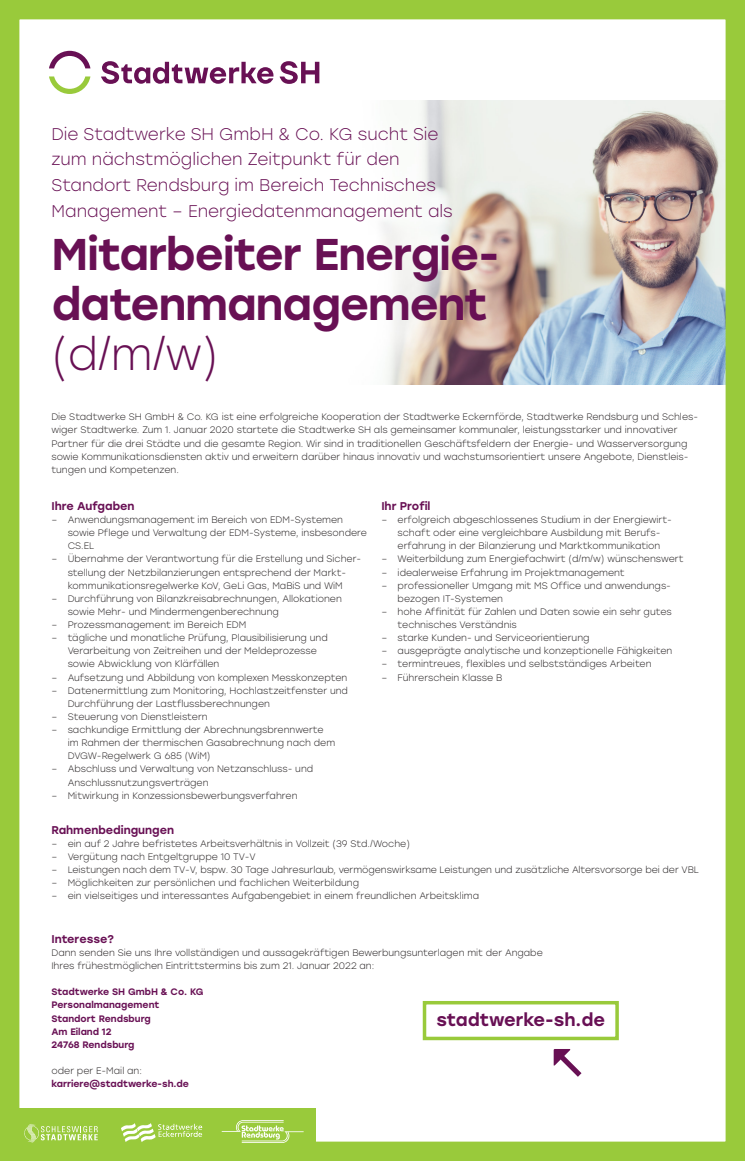
<style>
.page{position:relative;width:745px;height:1161px;background:#fff}
.page>*{position:absolute;margin:0;border:0;box-sizing:border-box;transform-origin:0 0}
.t1{font:500 44.38px/50px "Stolzl";letter-spacing:-.02em;color:#681054}
.t2{font:500 17.75px "Stolzl";color:#681054}
.t3{font:300 16.88px/25.6px "Stolzl";color:#681054}
.t4{font:500 11.25px "Stolzl";color:#681054}
.t5{font:300 9.38px/13.1px "Stolzl";color:#231f20}
.t6{font:500 9.38px "Stolzl";color:#681054}
.s1{font-weight:300}
</style>
<div class="page">
<img style="left:383px;top:101px;width:341px;height:283px">
<div style="left:0;top:0;width:744px;height:1161px;border:19px solid #99ca3b"></div>
<svg style="left:279px;top:61px;width:40px;height:23px"></svg>
<svg style="left:101px;top:61px;width:172px;height:23px"></svg>
<svg style="left:49px;top:51px;width:41px;height:17px"></svg>
<svg style="left:49px;top:76px;width:41px;height:18px"></svg>
<div style="left:422px;top:1001px;width:196px;height:39px;border:4px solid #99ca3b"></div>
<svg style="left:553px;top:1049px;width:28px;height:27px"></svg>
<div style="left:0;top:1108px;width:315px;height:53px;background:#99ca3b"></div>
<svg style="left:24px;top:1124px;width:74px;height:18px"></svg>
<svg style="left:121px;top:1123px;width:81px;height:19px"></svg>
<svg style="left:221px;top:1120px;width:82px;height:23px"></svg>
<p class="t3" style="left:51px;top:120px;width:402px">Die Stadtwerke SH GmbH &amp; Co. KG sucht Sie zum nächstmöglichen Zeitpunkt für den Standort Rendsburg im Bereich Technisches Management – Energiedatenmanagement als</p>
<p class="t1" style="left:51px;top:227px;width:449px">Mitarbeiter Energie&shy;datenmanagement <span class="s1">(d/m/w)</span></p>
<p class="t5" style="left:51px;top:410px;width:647px">Die Stadtwerke SH GmbH &amp; Co. KG ist eine erfolgreiche Kooperation der Stadtwerke Eckernförde, Stadtwerke Rendsburg und Schles&shy;wiger Stadtwerke. Zum 1. Januar 2020 startete die Stadtwerke SH als gemeinsamer kommunaler, leistungsstarker und innovativer Partner für die drei Städte und die gesamte Region. Wir sind in traditionellen Geschäftsfeldern der Energie- und Wasserversorgung sowie Kommunikationsdiensten aktiv und erweitern darüber hinaus innovativ und wachstumsorientiert unsere Angebote, Dienstleis&shy;tungen und Kompetenzen.</p>
<p class="t4" style="left:51px;top:498px;width:85px">Ihre Aufgaben</p>
<p class="t5" style="left:68px;top:513px;width:301px;text-indent:-16px">– Anwendungsmanagement im Bereich von EDM-Systemen sowie Pflege und Verwaltung der EDM-Systeme, insbesondere<br>CS.EL</p>
<p class="t5" style="left:51px;top:552px;width:311px;text-align:center">– Übernahme der Verantwortung für die Erstellung und Sicher&shy;stellung der Netzbilanzierungen entsprechend der Markt&shy;kommunikationsregelwerke KoV, GeLi Gas, MaBiS und WiM</p>
<p class="t5" style="left:68px;top:591px;width:275px;text-indent:-16px">– Durchführung von Bilanzkreisabrechnungen, Allokationen sowie Mehr- und Mindermengenberechnung</p>
<p class="t5" style="left:51px;top:618px;width:196px">– Prozessmanagement im Bereich EDM</p>
<p class="t5" style="left:68px;top:631px;width:261px;text-indent:-16px">– tägliche und monatliche Prüfung, Plausibilisierung und<br>Verarbeitung von Zeitreihen und der Meldeprozesse sowie Abwicklung von Klärfällen</p>
<p class="t5" style="left:51px;top:670px;width:297px">– Aufsetzung und Abbildung von komplexen Messkonzepten</p>
<p class="t5" style="left:68px;top:683px;width:281px;text-indent:-16px">– Datenermittlung zum Monitoring, Hochlastzeitfenster und<br>Durchführung der Lastflussberechnungen</p>
<p class="t5" style="left:51px;top:709px;width:158px">– Steuerung von Dienstleistern</p>
<p class="t5" style="left:68px;top:723px;width:269px;text-indent:-16px">– sachkundige Ermittlung der Abrechnungsbrennwerte im Rahmen der thermischen Gasabrechnung nach dem<br>DVGW-Regelwerk G 685 (WiM)</p>
<p class="t5" style="left:68px;top:762px;width:247px;text-indent:-16px">– Abschluss und Verwaltung von Netzanschluss- und<br>Anschlussnutzungsverträgen</p>
<p class="t5" style="left:51px;top:788px;width:247px">– Mitwirkung in Konzessionsbewerbungsverfahren</p>
<p class="t4" style="left:381px;top:498px;width:51px">Ihr Profil</p>
<p class="t5" style="left:381px;top:513px;width:292px;text-align:center">– erfolgreich abgeschlossenes Studium in der Energiewirt&shy;schaft oder eine vergleichbare Ausbildung mit Berufs&shy;erfahrung in der Bilanzierung und Marktkommunikation</p>
<p class="t5" style="left:381px;top:552px;width:303px">– Weiterbildung zum Energiefachwirt (d/m/w) wünschenswert</p>
<p class="t5" style="left:381px;top:565px;width:245px">– idealerweise Erfahrung im Projektmanagement</p>
<p class="t5" style="left:397px;top:578px;width:273px;text-indent:-16px">– professioneller Umgang mit MS Office und anwendungs&shy;bezogen IT-Systemen</p>
<p class="t5" style="left:397px;top:604px;width:275px;text-indent:-16px">– hohe Affinität für Zahlen und Daten sowie ein sehr gutes technisches Verständnis</p>
<p class="t5" style="left:381px;top:631px;width:209px">– starke Kunden- und Serviceorientierung</p>
<p class="t5" style="left:381px;top:644px;width:292px">– ausgeprägte analytische und konzeptionelle Fähigkeiten</p>
<p class="t5" style="left:381px;top:657px;width:271px">– termintreues, flexibles und selbstständiges Arbeiten</p>
<p class="t5" style="left:381px;top:670px;width:122px">– Führerschein Klasse B</p>
<p class="t4" style="left:51px;top:821px;width:124px">Rahmenbedingungen</p>
<p class="t5" style="left:51px;top:836px;width:360px">– ein auf 2 Jahre befristetes Arbeitsverhältnis in Vollzeit (39 Std./Woche)</p>
<p class="t5" style="left:51px;top:849px;width:205px">– Vergütung nach Entgeltgruppe 10 TV-V</p>
<p class="t5" style="left:51px;top:863px;width:648px">– Leistungen nach dem TV-V, bspw. 30 Tage Jahresurlaub, vermögenswirksame Leistungen und zusätzliche Altersvorsorge bei der VBL</p>
<p class="t5" style="left:51px;top:876px;width:309px">– Möglichkeiten zur persönlichen und fachlichen Weiterbildung</p>
<p class="t5" style="left:51px;top:889px;width:429px">– ein vielseitiges und interessantes Aufgabengebiet in einem freundlichen Arbeitsklima</p>
<p class="t4" style="left:51px;top:930px;width:64px">Interesse?</p>
<p class="t5" style="left:51px;top:945px;width:492px">Dann senden Sie uns Ihre vollständigen und aussagekräftigen Bewerbungsunterlagen mit der Angabe<br>Ihres frühestmöglichen Eintrittstermins bis zum 21. Januar 2022 an:</p>
<p class="t6" style="left:51px;top:985px;width:154px">Stadtwerke SH GmbH &amp; Co. KG</p>
<p class="t6" style="left:51px;top:998px;width:109px">Personalmanagement</p>
<p class="t6" style="left:51px;top:1011px;width:101px">Standort Rendsburg</p>
<p class="t6" style="left:51px;top:1024px;width:61px">Am Eiland 12</p>
<p class="t6" style="left:51px;top:1037px;width:85px">24768 Rendsburg</p>
<p class="t5" style="left:51px;top:1064px;width:92px">oder per E-Mail an:</p>
<p class="t6" style="left:51px;top:1077px;width:139px">karriere@stadtwerke-sh.de</p>
<p class="t2" style="left:436px;top:1007px;width:170px">stadtwerke-sh.de</p>
</div>
